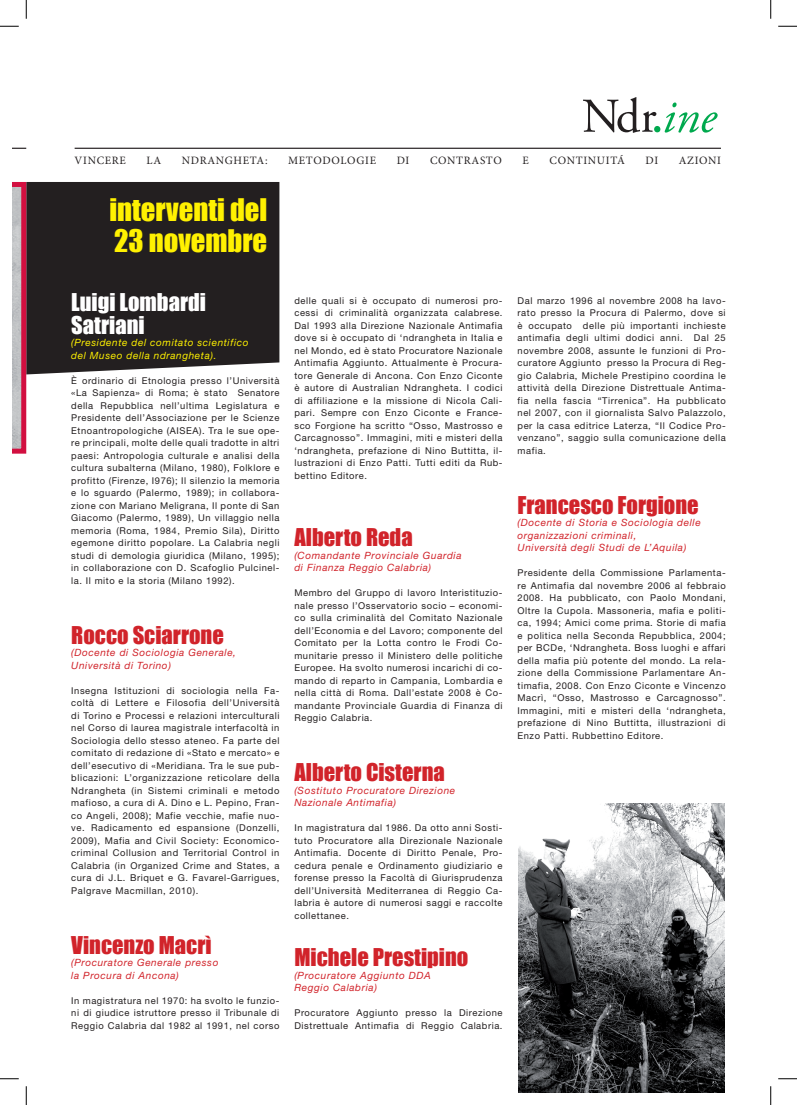
<style>
.page{position:relative;width:797px;height:1105px;background:#fff}
.page>*{position:absolute;margin:0;border:0;box-sizing:border-box;transform-origin:0 0}
.t1{font:28.62px/31.2px "Impact";color:#fff101}
.t2{font:22.5px "Impact";color:#d1232a}
.t3{font:22.5px/22.5px "Impact";color:#fff}
.t4{font:11.25px "Minion Pro";letter-spacing:.06em;color:#231f20}
.t5{font:italic 10px/12.5px "Helvetica Neue LT Std";letter-spacing:.06em;color:#d1232a}
.t6{font:italic 10px/12.5px "Helvetica Neue LT Std";letter-spacing:.06em;color:#fff101}
.t7{font:9.38px/12.5px "Helvetica Neue LT Std";letter-spacing:.06em;color:#231f20;text-align:justify}
</style>
<div class="page">
<img style="left:518px;top:804px;width:207px;height:289px">
<div style="left:26px;top:182px;width:253px;height:192px;background:#231f20"></div>
<hr style="left:75px;top:148px;width:646px;height:1px;background:#231f20">
<svg style="left:583px;top:97px;width:134px;height:36px"></svg>
<svg style="left:12px;top:182px;width:14px;height:272px;background:#c68194"></svg>
<svg style="left:12px;top:148px;width:14px;height:1px"></svg>
<svg style="left:0;top:25px;width:19px;height:2px"></svg>
<svg style="left:778px;top:25px;width:19px;height:2px"></svg>
<svg style="left:0;top:1078px;width:19px;height:1px"></svg>
<svg style="left:778px;top:1078px;width:19px;height:1px"></svg>
<svg style="left:25px;top:0;width:2px;height:19px"></svg>
<svg style="left:25px;top:1086px;width:2px;height:19px"></svg>
<svg style="left:770px;top:0;width:1px;height:19px"></svg>
<svg style="left:770px;top:1086px;width:1px;height:19px"></svg>
<p class="t4" style="left:75px;top:153px;width:53px">VINCERE</p>
<p class="t4" style="left:147px;top:153px;width:16px">LA</p>
<p class="t4" style="left:182px;top:153px;width:87px">NDRANGHETA:</p>
<p class="t4" style="left:288px;top:153px;width:89px">METODOLOGIE</p>
<p class="t4" style="left:397px;top:153px;width:14px">DI</p>
<p class="t4" style="left:430px;top:153px;width:73px">CONTRASTO</p>
<p class="t4" style="left:522px;top:153px;width:8px">E</p>
<p class="t4" style="left:549px;top:153px;width:77px">CONTINUITÁ</p>
<p class="t4" style="left:645px;top:153px;width:14px">DI</p>
<p class="t4" style="left:679px;top:153px;width:44px">AZIONI</p>
<h1 class="t1" style="left:109px;top:193px;width:159px">interventi del<br>23 novembre</h1>
<h2 class="t3" style="left:71px;top:290px;width:136px">Luigi Lombardi<br>Satriani</h2>
<p class="t6" style="left:71px;top:336px;width:179px">(Presidente del comitato scientifico del Museo della ndrangheta).</p>
<p class="t7" style="left:71px;top:374px;width:210px">È ordinario di Etnologia presso l’Università «La Sapienza» di Roma; è stato Senatore della Repubblica nell’ultima Legislatura e Presidente dell’Associazione per le Scienze Etnoantropologiche (AISEA). Tra le sue ope&shy;re principali, molte delle quali tradotte in altri paesi: Antropologia culturale e analisi della cultura subalterna (Milano, 1980), Folklore e profitto (Firenze, I976); Il silenzio la memoria e lo sguardo (Palermo, 1989); in collabora&shy;zione con Mariano Meligrana, Il ponte di San Giacomo (Palermo, 1989), Un villaggio nella memoria (Roma, 1984, Premio Sila), Diritto egemone diritto popolare. La Calabria negli studi di demologia giuridica (Milano, 1995); in collaborazione con D. Scafoglio Pulcinel&shy;la. Il mito e la storia (Milano 1992).</p>
<h2 class="t2" style="left:71px;top:617px;width:154px">Rocco Sciarrone</h2>
<p class="t5" style="left:71px;top:646px;width:166px">(Docente di Sociologia Generale,<br>Università di Torino)</p>
<p class="t7" style="left:71px;top:684px;width:210px">Insegna Istituzioni di sociologia nella Fa&shy;coltà di Lettere e Filosofia dell’Università di Torino e Processi e relazioni interculturali nel Corso di laurea magistrale interfacoltà in Sociologia dello stesso ateneo. Fa parte del comitato di redazione di «Stato e mercato» e dell’esecutivo di «Meridiana. Tra le sue pub&shy;blicazioni: L’organizzazione reticolare della Ndrangheta (in Sistemi criminali e metodo mafioso, a cura di A. Dino e L. Pepino, Fran&shy;co Angeli, 2008); Mafie vecchie, mafie nuo&shy;ve. Radicamento ed espansione (Donzelli, 2009), Mafia and Civil Society: Economico&shy;criminal Collusion and Territorial Control in Calabria (in Organized Crime and States, a cura di J.L. Briquet e G. Favarel-Garrigues, Palgrave Macmillan, 2010).</p>
<h2 class="t2" style="left:71px;top:927px;width:142px">Vincenzo Macrì</h2>
<p class="t5" style="left:71px;top:956px;width:149px">(Procuratore Generale presso la Procura di Ancona)</p>
<p class="t7" style="left:71px;top:994px;width:210px">In magistratura nel 1970: ha svolto le funzio&shy;ni di giudice istruttore presso il Tribunale di Reggio Calabria dal 1982 al 1991, nel corso</p>
<p class="t7" style="left:294px;top:294px;width:210px">delle quali si è occupato di numerosi pro&shy;cessi di criminalità organizzata calabrese.<br>Dal 1993 alla Direzione Nazionale Antimafia dove si è occupato di ‘ndrangheta in Italia e nel Mondo, ed è stato Procuratore Nazionale Antimafia Aggiunto. Attualmente è Procura&shy;tore Generale di Ancona. Con Enzo Ciconte è autore di Australian Ndrangheta. I codici di affiliazione e la missione di Nicola Cali&shy;pari. Sempre con Enzo Ciconte e France&shy;sco Forgione ha scritto “Osso, Mastrosso e Carcagnosso”. Immagini, miti e misteri della ‘ndrangheta, prefazione di Nino Buttitta, il&shy;lustrazioni di Enzo Patti. Tutti editi da Rub&shy;bettino Editore.</p>
<h2 class="t2" style="left:294px;top:520px;width:120px">Alberto Reda</h2>
<p class="t5" style="left:294px;top:549px;width:169px">(Comandante Provinciale Guardia di Finanza Reggio Calabria)</p>
<p class="t7" style="left:294px;top:586px;width:210px">Membro del Gruppo di lavoro Interistituzio&shy;nale presso l’Osservatorio socio – economi&shy;co sulla criminalità del Comitato Nazionale dell’Economia e del Lavoro; componente del Comitato per la Lotta contro le Frodi Co&shy;munitarie presso il Ministero delle politiche Europee. Ha svolto numerosi incarichi di co&shy;mando di reparto in Campania, Lombardia e nella città di Roma. Dall’estate 2008 è Co&shy;mandante Provinciale Guardia di Finanza di Reggio Calabria.</p>
<h2 class="t2" style="left:294px;top:755px;width:152px">Alberto Cisterna</h2>
<p class="t5" style="left:294px;top:784px;width:162px">(Sostituto Procuratore Direzione<br>Nazionale Antimafia)</p>
<p class="t7" style="left:294px;top:821px;width:210px">In magistratura dal 1986. Da otto anni Sosti&shy;tuto Procuratore alla Direzionale Nazionale Antimafia. Docente di Diritto Penale, Pro&shy;cedura penale e Ordinamento giudiziario e forense presso la Facoltà di Giurisprudenza dell’Università Mediterranea di Reggio Ca&shy;labria è autore di numerosi saggi e raccolte collettanee.</p>
<h2 class="t2" style="left:294px;top:940px;width:175px">Michele Prestipino</h2>
<p class="t5" style="left:294px;top:969px;width:138px">(Procuratore Aggiunto DDA<br>Reggio Calabria)</p>
<p class="t7" style="left:294px;top:1006px;width:210px">Procuratore Aggiunto presso la Direzione<br>Distrettuale Antimafia di Reggio Calabria.</p>
<p class="t7" style="left:517px;top:294px;width:210px">Dal marzo 1996 al novembre 2008 ha lavo&shy;rato presso la Procura di Palermo, dove si è occupato delle più importanti inchieste antimafia degli ultimi dodici anni. Dal 25 novembre 2008, assunte le funzioni di Pro&shy;curatore Aggiunto presso la Procura di Reg&shy;gio Calabria, Michele Prestipino coordina le attività della Direzione Distrettuale Antima&shy;fia nella fascia “Tirrenica”. Ha pubblicato nel 2007, con il giornalista Salvo Palazzolo, per la casa editrice Laterza, “Il Codice Pro&shy;venzano”, saggio sulla comunicazione della mafia.</p>
<h2 class="t2" style="left:517px;top:487px;width:183px">Francesco Forgione</h2>
<p class="t5" style="left:517px;top:516px;width:185px">(Docente di Storia e Sociologia delle organizzazioni criminali,<br>Università degli Studi de L’Aquila)</p>
<p class="t7" style="left:517px;top:566px;width:210px">Presidente della Commissione Parlamenta&shy;re Antimafia dal novembre 2006 al febbraio 2008. Ha pubblicato, con Paolo Mondani, Oltre la Cupola. Massoneria, mafia e politi&shy;ca, 1994; Amici come prima. Storie di mafia e politica nella Seconda Repubblica, 2004; per BCDe, ‘Ndrangheta. Boss luoghi e affari della mafia più potente del mondo. La rela&shy;zione della Commissione Parlamentare An&shy;timafia, 2008. Con Enzo Ciconte e Vincenzo Macrì, “Osso, Mastrosso e Carcagnosso”.<br>Immagini, miti e misteri della ‘ndrangheta, prefazione di Nino Buttitta, illustrazioni di Enzo Patti. Rubbettino Editore.</p>
</div>
